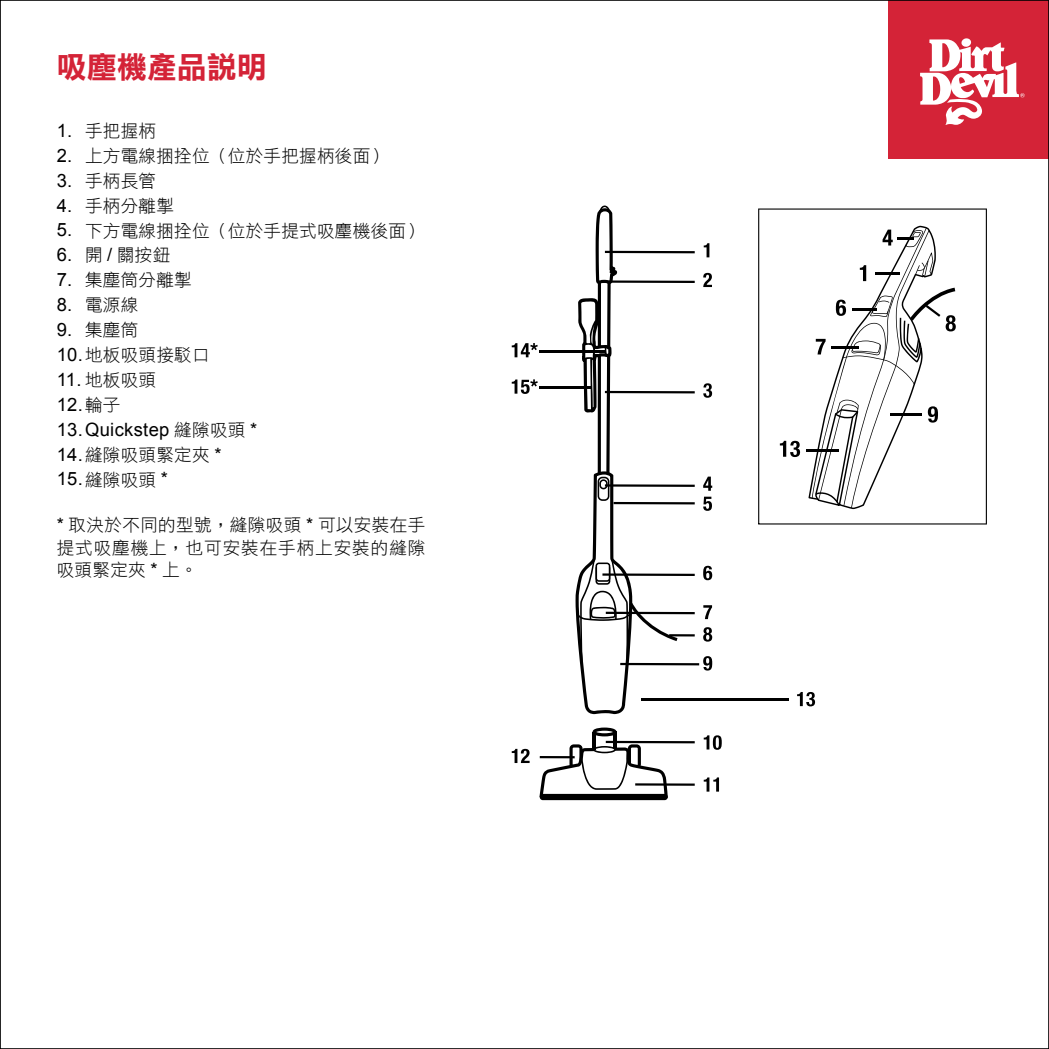
<style>
.page{position:relative;width:1049px;height:1049px;background:#fff}
.page>*{position:absolute;margin:0;border:0;box-sizing:border-box;transform-origin:0 0}
.t1{font:30px "DF Li Hei Bd WIN BF";color:#d42337}
.t2{font:18.25px/25px "Arial";letter-spacing:.02em;color:#000}
.t3{font:17.5px/22.5px "DF Hei Lt HK BF";letter-spacing:.02em;color:#000}
.s1{font-family:"Arial";font-size:18.25px}
.s2{font-family:"DF Hei Lt HK BF";font-size:17.5px}
</style>
<div class="page">
<svg style="left:888px;top:2px;width:159px;height:157px;background:#da4455"></svg>
<svg style="left:758px;top:208px;width:229px;height:316px"></svg>
<svg style="left:592px;top:727px;width:24px;height:9px"></svg>
<svg style="left:539px;top:744px;width:129px;height:56px"></svg>
<hr style="left:592px;top:732px;width:4px;height:18px;background:#000">
<hr style="left:613px;top:732px;width:3px;height:17px;background:#000">
<svg style="left:575px;top:206px;width:102px;height:508px"></svg>
<div style="left:795px;top:337px;width:31px;height:26px;background:#fff"></div>
<div style="left:779px;top:439px;width:26px;height:25px;background:#fff"></div>
<svg style="left:780px;top:441px;width:20px;height:16px"></svg>
<hr style="left:605px;top:484px;width:90px;height:3px;background:#000">
<svg style="left:703px;top:477px;width:9px;height:14px"></svg>
<svg style="left:703px;top:566px;width:9px;height:14px"></svg>
<hr style="left:605px;top:251px;width:90px;height:2px;background:#000">
<svg style="left:704px;top:243px;width:5px;height:14px"></svg>
<hr style="left:605px;top:391px;width:90px;height:2px;background:#000">
<svg style="left:703px;top:383px;width:9px;height:15px"></svg>
<hr style="left:606px;top:612px;width:89px;height:2px;background:#000">
<svg style="left:703px;top:605px;width:9px;height:14px"></svg>
<hr style="left:620px;top:663px;width:79px;height:2px;background:#000">
<svg style="left:703px;top:656px;width:9px;height:14px"></svg>
<svg style="left:797px;top:692px;width:18px;height:14px"></svg>
<div style="left:945px;top:314px;width:23px;height:25px;background:#fff"></div>
<hr style="left:669px;top:634px;width:26px;height:2px;background:#000">
<svg style="left:703px;top:627px;width:9px;height:15px"></svg>
<hr style="left:602px;top:573px;width:93px;height:3px;background:#000">
<hr style="left:635px;top:783px;width:60px;height:3px;background:#000">
<svg style="left:704px;top:777px;width:15px;height:14px"></svg>
<svg style="left:512px;top:749px;width:18px;height:14px"></svg>
<hr style="left:540px;top:756px;width:35px;height:2px;background:#000">
<hr style="left:603px;top:280px;width:92px;height:3px;background:#000">
<svg style="left:703px;top:273px;width:9px;height:14px"></svg>
<hr style="left:613px;top:502px;width:82px;height:2px;background:#000">
<svg style="left:703px;top:497px;width:9px;height:14px"></svg>
<hr style="left:606px;top:741px;width:89px;height:2px;background:#000">
<svg style="left:704px;top:735px;width:18px;height:15px"></svg>
<hr style="left:806px;top:449px;width:32px;height:2px;background:#000">
<svg style="left:808px;top:226px;width:148px;height:283px"></svg>
<hr style="left:540px;top:387px;width:51px;height:2px;background:#000">
<hr style="left:540px;top:350px;width:65px;height:3px;background:#000">
<svg style="left:512px;top:379px;width:26px;height:15px"></svg>
<svg style="left:512px;top:343px;width:26px;height:14px"></svg>
<hr style="left:641px;top:698px;width:147px;height:3px;background:#000">
<p class="t1" style="left:57px;top:52px;width:211px">吸塵機產品說明</p>
<p class="t3" style="left:57px;top:119px;width:101px"><span class="s1">1.</span> 手把握柄</p>
<p class="t3" style="left:57px;top:144px;width:333px"><span class="s1">2.</span> 上方電線捆拴位（位於手把握柄後面）</p>
<p class="t3" style="left:57px;top:169px;width:101px"><span class="s1">3.</span> 手柄長管</p>
<p class="t3" style="left:57px;top:194px;width:119px"><span class="s1">4.</span> 手柄分離掣</p>
<p class="t3" style="left:57px;top:219px;width:369px"><span class="s1">5.</span> 下方電線捆拴位（位於手提式吸麈機後面）</p>
<p class="t3" style="left:57px;top:244px;width:115px"><span class="s1">6.</span> 開 <span class="s1">/</span> 關按鈕</p>
<p class="t3" style="left:57px;top:269px;width:137px"><span class="s1">7.</span> 集塵筒分離掣</p>
<p class="t3" style="left:57px;top:294px;width:83px"><span class="s1">8.</span> 電源線</p>
<p class="t3" style="left:57px;top:317px;width:154px;line-height:25px"><span class="s1">9.</span> 集塵筒<br><span class="s1">10.</span>地板吸頭接駁口</p>
<p class="t3" style="left:57px;top:368px;width:101px"><span class="s1">11.</span> 地板吸頭</p>
<p class="t2" style="left:57px;top:392px;width:202px">12.<span class="s2">輪子<br></span>13.Quickstep <span class="s2">縫隙吸頭</span> *</p>
<p class="t3" style="left:57px;top:443px;width:166px"><span class="s1">14.</span>縫隙吸頭緊定夾 <span class="s1">*</span></p>
<p class="t2" style="left:57px;top:467px;width:113px">15.<span class="s2">縫隙吸頭</span> *</p>
<p class="t3" style="left:57px;top:514px;width:370px;text-align:justify"><span class="s1">*</span> 取決於不同的型號，縫隙吸頭 <span class="s1">*</span> 可以安裝在手提式吸塵機上，也可安裝在手柄上安裝的縫隙吸頭緊定夾 <span class="s1">*</span> 上。</p>
</div>
